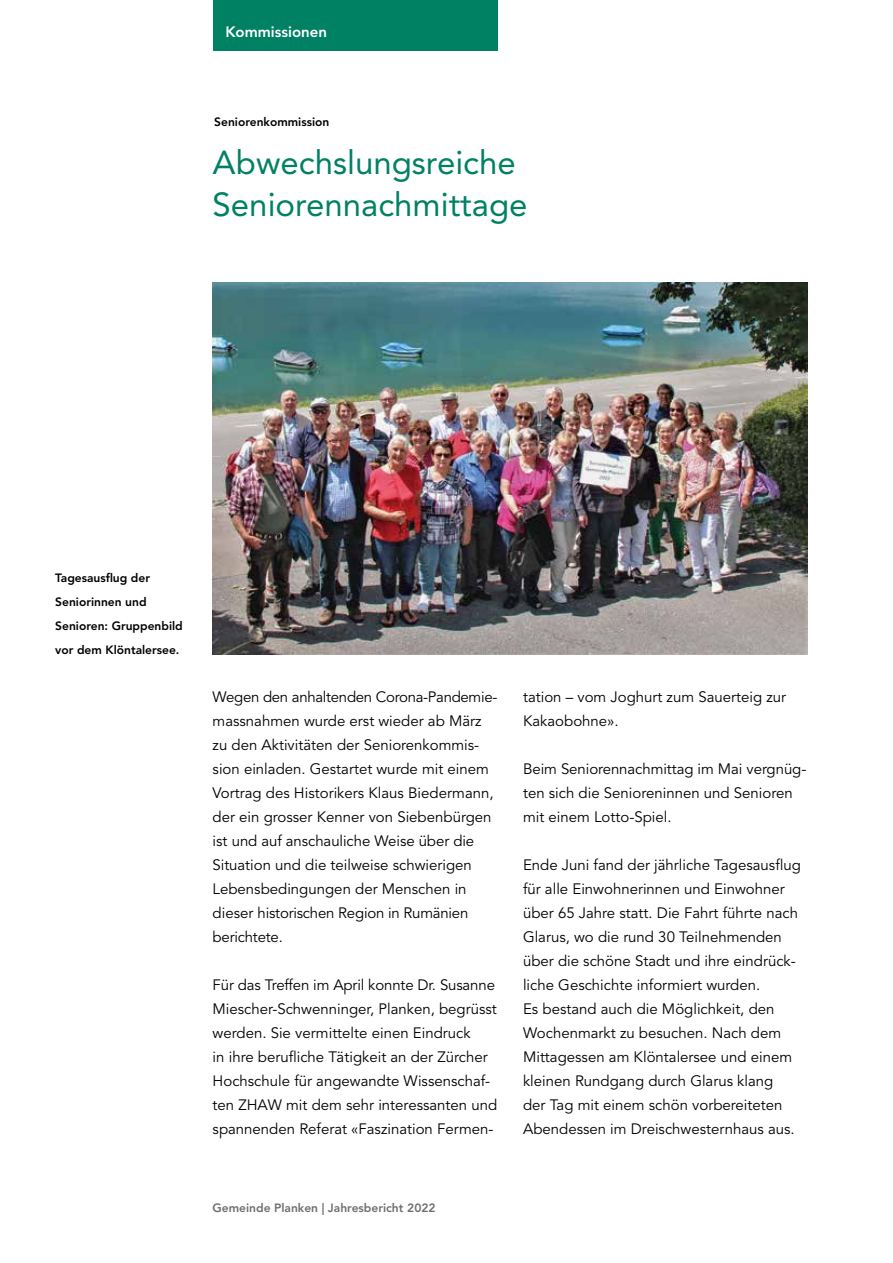
<style>
.page{position:relative;width:893px;height:1263px;background:#fff}
.page>*{position:absolute;margin:0;border:0;box-sizing:border-box;transform-origin:0 0}
.t1{font:33px/42px "Avenir LT Std";color:#008163}
.t2{font:15px/24px "Avenir LT Std";color:#000}
.t3{font:800 15px "Avenir LT Std";color:#fff}
.t4{font:800 12px/24px "Avenir LT Std";color:#000}
.t5{font:800 12px "Avenir LT Std";color:#706f6f}
</style>
<div class="page">
<div style="left:213px;top:0;width:284px;height:51px;background:#008163"></div>
<img style="left:213px;top:283px;width:595px;height:371px">
<p class="t3" style="left:225px;top:23px;width:103px">Kommissionen</p>
<p class="t4" style="left:214px;top:110px;width:117px">Seniorenkommission</p>
<h1 class="t1" style="left:213px;top:142px;width:316px">Abwechslungsreiche<br>Seniorennachmittage</h1>
<p class="t4" style="left:55px;top:566px;width:129px">Tagesausflug der<br>Seniorinnen und<br>Senioren: Gruppenbild vor dem Klöntalersee.</p>
<p class="t2" style="left:213px;top:685px;width:286px">Wegen den anhaltenden Corona-Pandemie&shy;massnahmen wurde erst wieder ab März zu den Aktivitäten der Seniorenkommis&shy;sion einladen. Gestartet wurde mit einem Vortrag des Historikers Klaus Biedermann, der ein grosser Kenner von Siebenbürgen ist und auf anschauliche Weise über die Situation und die teilweise schwierigen Lebensbedingungen der Menschen in dieser historischen Region in Rumänien berichtete.</p>
<p class="t2" style="left:213px;top:973px;width:286px">Für das Treffen im April konnte Dr. Susanne Miescher-Schwenninger, Planken, begrüsst werden. Sie vermittelte einen Eindruck<br>in ihre berufliche Tätigkeit an der Zürcher Hochschule für angewandte Wissenschaf&shy;ten ZHAW mit dem sehr interessanten und spannenden Referat «Faszination Fermen-</p>
<p class="t5" style="left:213px;top:1200px;width:225px">Gemeinde Planken | Jahresbericht 2022</p>
<p class="t2" style="left:523px;top:685px;width:265px">tation – vom Joghurt zum Sauerteig zur<br>Kakaobohne».</p>
<p class="t2" style="left:523px;top:757px;width:285px">Beim Seniorennachmittag im Mai vergnüg&shy;ten sich die Senioreninnen und Senioren mit einem Lotto-Spiel.</p>
<p class="t2" style="left:523px;top:853px;width:279px">Ende Juni fand der jährliche Tagesausflug für alle Einwohnerinnen und Einwohner über 65 Jahre statt. Die Fahrt führte nach Glarus, wo die rund 30 Teilnehmenden über die schöne Stadt und ihre eindrück&shy;liche Geschichte informiert wurden.<br>Es bestand auch die Möglichkeit, den Wochenmarkt zu besuchen. Nach dem Mittagessen am Klöntalersee und einem kleinen Rundgang durch Glarus klang<br>der Tag mit einem schön vorbereiteten Abendessen im Dreischwesternhaus aus.</p>
</div>
